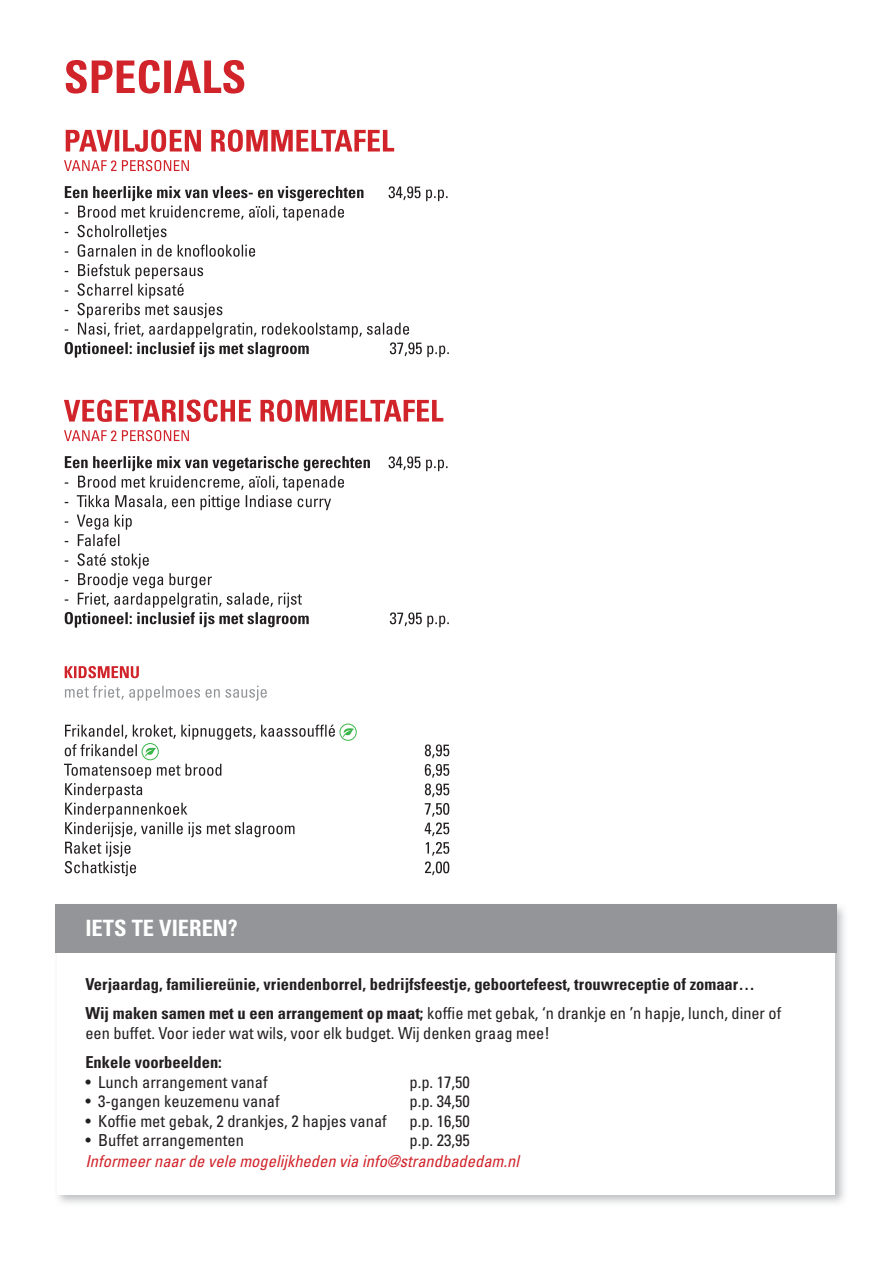
<style>
.page{position:relative;width:893px;height:1263px;background:#fff}
.page>*{position:absolute;margin:0;border:0;box-sizing:border-box;transform-origin:0 0}
.t1{font:700 condensed 22.5px "Univers LT Std";color:#fff}
.t2{font:condensed 16.5px "Univers LT Std";color:#231f20}
.t3{font:700 condensed 16.5px/29.2px "Univers LT Std";color:#231f20}
.t4{font:italic condensed 16.5px "Univers LT Std";color:#d1232a}
.s1{font-weight:400}
</style>
<div class="page">
<svg style="left:65px;top:553px;width:384px;height:75px"></svg>
<svg style="left:65px;top:456px;width:383px;height:90px"></svg>
<svg style="left:64px;top:430px;width:125px;height:11px"></svg>
<svg style="left:64px;top:399px;width:379px;height:23px"></svg>
<svg style="left:65px;top:264px;width:384px;height:94px"></svg>
<svg style="left:65px;top:186px;width:383px;height:71px"></svg>
<svg style="left:64px;top:160px;width:125px;height:11px"></svg>
<svg style="left:66px;top:129px;width:328px;height:23px"></svg>
<div style="left:56px;top:904px;width:781px;height:48px;background:#939598"></div>
<svg style="left:65px;top:60px;width:179px;height:34px"></svg>
<svg style="left:64px;top:764px;width:385px;height:112px"></svg>
<svg style="left:65px;top:686px;width:202px;height:15px"></svg>
<svg style="left:65px;top:666px;width:74px;height:12px"></svg>
<div style="left:340px;top:724px;width:17px;height:17px;border:1px solid #3ab54a;border-radius:50%"></div>
<div style="left:142px;top:743px;width:17px;height:17px;border:1px solid #3ab54a;border-radius:50%"></div>
<svg style="left:65px;top:725px;width:384px;height:33px"></svg>
<h1 class="t1" style="left:85px;top:914px;width:154px">IETS TE VIEREN?</h1>
<p class="t3" style="left:85px;top:969px;width:697px">Verjaardag, familiereünie, vriendenborrel, bedrijfsfeestje, geboortefeest, trouwreceptie of zomaar…<br>Wij maken samen met u een arrangement op maat; <span class="s1">koffie met gebak, ‘n drankje en ’n hapje, lunch, diner of</span></p>
<p class="t2" style="left:85px;top:1022px;width:466px">een buffet. Voor ieder wat wils, voor elk budget. Wij denken graag mee!</p>
<p class="t3" style="left:85px;top:1047px;width:138px">Enkele voorbeelden:</p>
<p class="t2" style="left:85px;top:1071px;width:184px">• Lunch arrangement vanaf</p>
<p class="t2" style="left:409px;top:1071px;width:62px">p.p. 17,50</p>
<p class="t2" style="left:85px;top:1091px;width:196px">• 3-gangen keuzemenu vanaf</p>
<p class="t2" style="left:409px;top:1091px;width:62px">p.p. 34,50</p>
<p class="t2" style="left:85px;top:1110px;width:303px">• Koffie met gebak, 2 drankjes, 2 hapjes vanaf</p>
<p class="t2" style="left:409px;top:1110px;width:62px">p.p. 16,50</p>
<p class="t2" style="left:85px;top:1130px;width:160px">• Buffet arrangementen</p>
<p class="t2" style="left:409px;top:1130px;width:62px">p.p. 23,95</p>
<p class="t4" style="left:85px;top:1150px;width:435px">Informeer naar de vele mogelijkheden via info@strandbadedam.nl</p>
</div>
